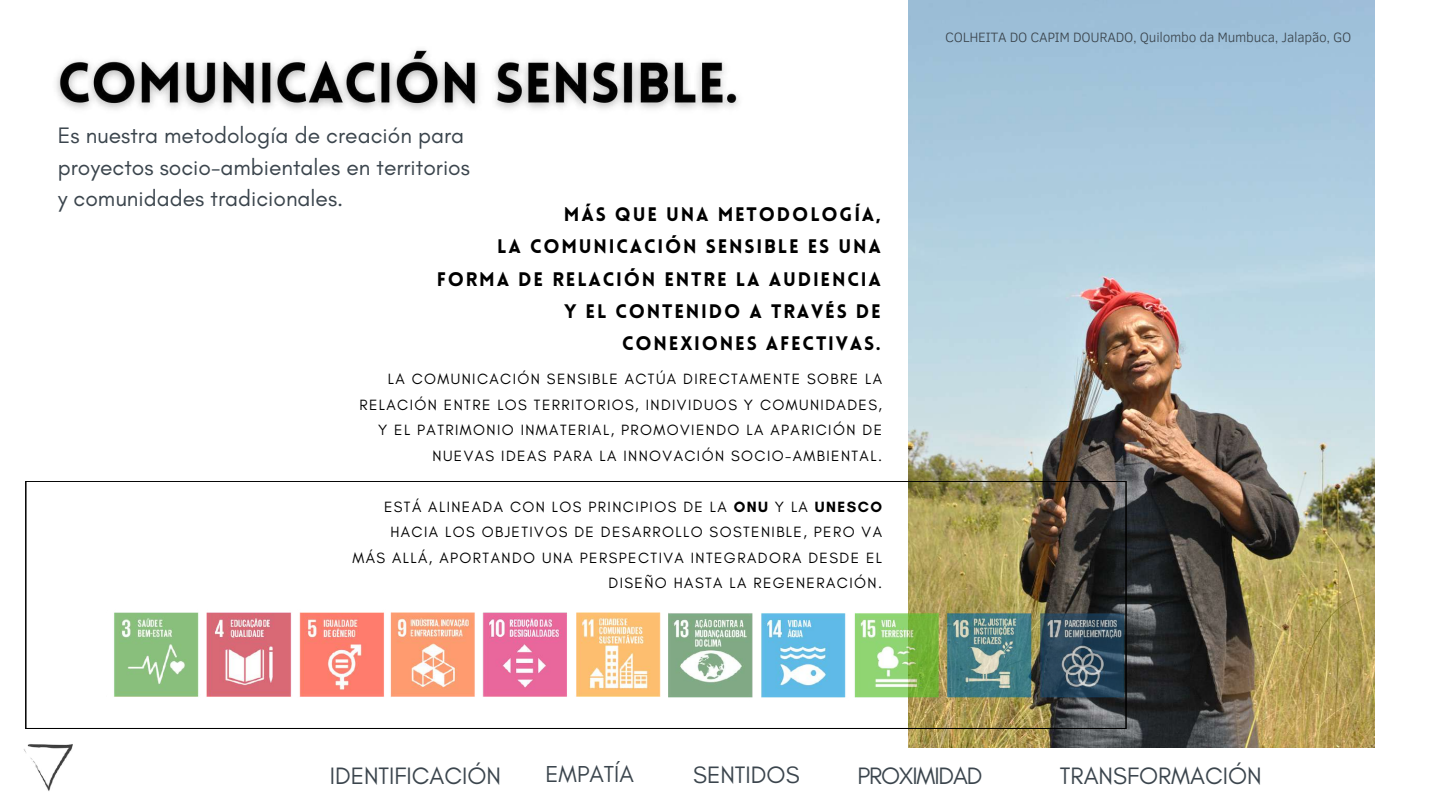
<style>
.page{position:relative;width:1440px;height:810px;background:#fff}
.page>*{position:absolute;margin:0;border:0;box-sizing:border-box;transform-origin:0 0}
.t1{font:24.2px "Glacial Indifference";color:#3b454d}
.t2{font:24.2px "Glacial Indifference";letter-spacing:-.05em;color:#3b454d}
.t3{font:23.5px "Glacial Indifference";color:#3b454d}
.t4{font:22.8px/31.5px "Glacial Indifference";color:#3b454d}
.t5{font:900 19.2px/32.2px "Lovelo";letter-spacing:.095em;color:#000;text-align:right}
.t6{font:15.1px/25.5px "Glacial Indifference";letter-spacing:.095em;color:#000;text-align:right}
.t7{font:300 13.9px "Clear Sans";letter-spacing:-.02em;color:#3b454d}
.s1{font-weight:700}
</style>
<div class="page">
<img style="left:908px;top:0;width:467px;height:748px">
<svg style="left:26px;top:481px;width:1100px;height:248px"></svg>
<img style="left:107px;top:609px;width:276px;height:94px">
<img style="left:383px;top:607px;width:285px;height:98px">
<img style="left:668px;top:611px;width:458px;height:90px">
<img style="left:56px;top:50px;width:683px;height:60px">
<img style="left:23px;top:744px;width:50px;height:47px">
<h3 class="t4" style="left:58px;top:120px;width:414px">Es nuestra metodología de creación para proyectos socio-ambientales en territorios y comunidades tradicionales.</h3>
<p class="t5" style="left:437px;top:200px;width:446px">MÁS QUE UNA METODOLOGÍA,<br>LA COMUNICACIÓN SENSIBLE ES UNA<br>FORMA DE RELACIÓN ENTRE LA AUDIENCIA<br>Y EL CONTENIDO A TRAVÉS DE<br>CONEXIONES AFECTIVAS.</p>
<p class="t6" style="left:359px;top:366px;width:524px">LA COMUNICACIÓN SENSIBLE ACTÚA DIRECTAMENTE SOBRE LA RELACIÓN ENTRE LOS TERRITORIOS, INDIVIDUOS Y COMUNIDADES, Y EL PATRIMONIO INMATERIAL, PROMOVIENDO LA APARICIÓN DE NUEVAS IDEAS PARA LA INNOVACIÓN SOCIO-AMBIENTAL.</p>
<p class="t6" style="left:353px;top:494px;width:531px">ESTÁ ALINEADA CON LOS PRINCIPIOS DE LA <span class="s1">ONU</span> Y LA <span class="s1">UNESCO </span>HACIA LOS OBJETIVOS DE DESARROLLO SOSTENIBLE, PERO VA<br>MÁS ALLÁ, APORTANDO UNA PERSPECTIVA INTEGRADORA DESDE EL DISEÑO HASTA LA REGENERACIÓN.</p>
<p class="t7" style="left:945px;top:27px;width:408px">COLHEITA DO CAPIM DOURADO, Quilombo da Mumbuca, Jalapão, GO</p>
<h1 class="t1" style="left:330px;top:761px;width:173px">IDENTIFICACIÓN</h1>
<h2 class="t3" style="left:546px;top:760px;width:90px">EMPATÍA</h2>
<h1 class="t1" style="left:693px;top:760px;width:108px">SENTIDOS</h1>
<h1 class="t2" style="left:857px;top:761px;width:127px">PROXIMIDAD</h1>
<h1 class="t1" style="left:1060px;top:761px;width:203px">TRANSFORMACIÓN</h1>
</div>
